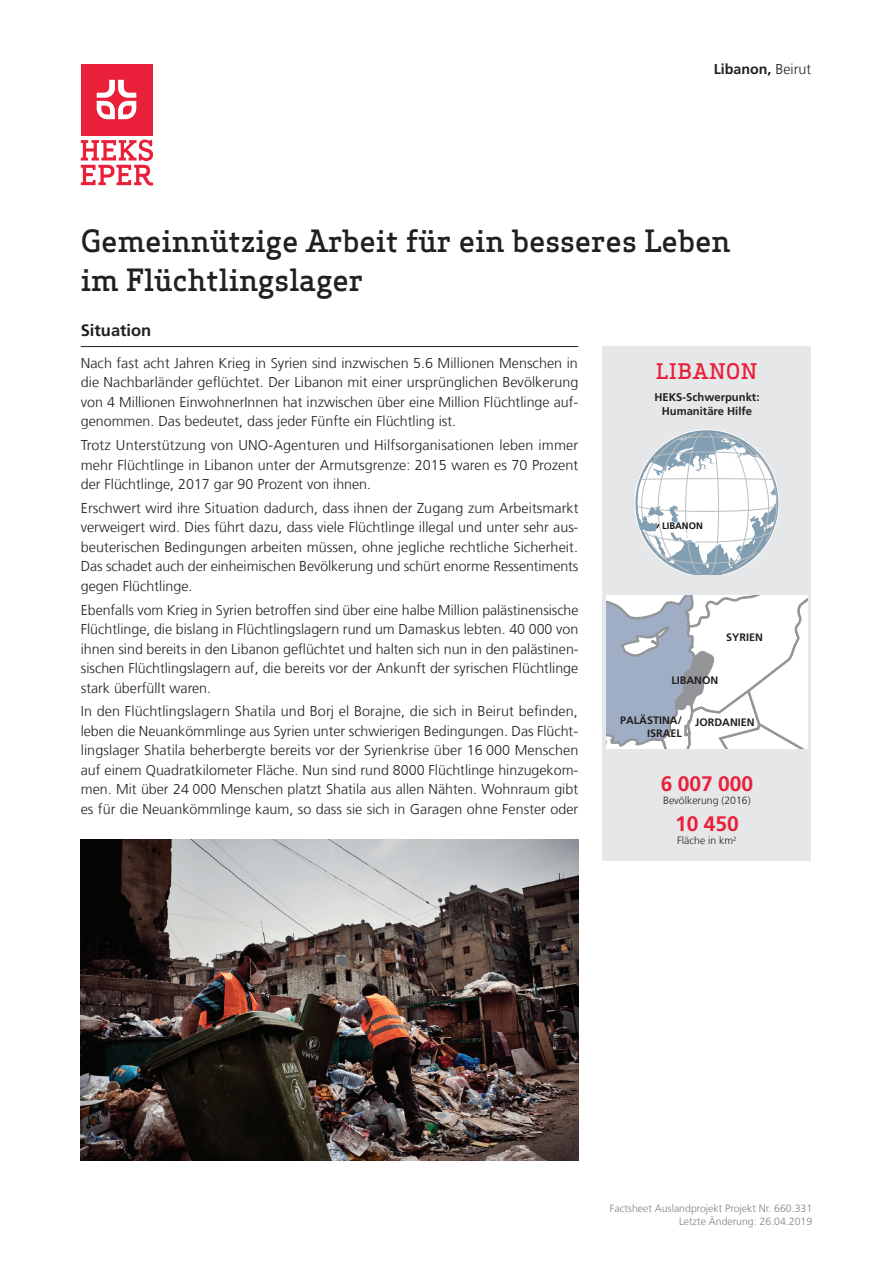
<style>
.page{position:relative;width:893px;height:1263px;background:#fff}
.page>*{position:absolute;margin:0;border:0;box-sizing:border-box;transform-origin:0 0}
.t1{font:500 30px/39px "Apex Serif";letter-spacing:-.01em;color:#231f20}
.t2{font:700 21px "Frutiger LT Com";color:#ea203a}
.t3{font:500 21px "Apex Serif";letter-spacing:.025em;color:#ea203a}
.t4{font:700 16.5px "Frutiger LT Com";color:#231f20}
.t5{font:300 14.25px/19.5px "Frutiger LT Com";color:#231f20;text-align:justify}
.t6{font:700 14.25px "Frutiger LT Com";color:#231f20}
.t7{font:700 11.25px/13.4px "Frutiger LT Com";color:#231f20;text-align:center}
.t8{font:700 10.8px/13px "Frutiger LT Com";color:#231f20}
.t9{font:300 10.5px/12.6px "Frutiger LT Com";color:#808285;text-align:right}
.t10{font:300 10.5px "Frutiger LT Com";color:#231f20}
.t11{font:700 9.45px "Frutiger LT Com";color:#101315}
.s1{font-weight:300}
</style>
<div class="page">
<hr style="left:81px;top:346px;width:497px;height:1px;background:#231f20">
<div style="left:603px;top:347px;width:208px;height:514px;background:#e6e7e9"></div>
<svg style="left:606px;top:595px;width:201px;height:154px;background:#d6dbe2"></svg>
<svg style="left:635px;top:429px;width:144px;height:145px"></svg>
<img style="left:81px;top:840px;width:497px;height:321px">
<div style="left:81px;top:64px;width:71px;height:71px;background:#ea203a"></div>
<svg style="left:97px;top:80px;width:39px;height:39px"></svg>
<svg style="left:81px;top:140px;width:72px;height:46px"></svg>
<p class="t6" style="left:714px;top:61px;width:99px">Libanon, <span class="s1">Beirut</span></p>
<h1 class="t1" style="left:81px;top:221px;width:651px">Gemeinnützige Arbeit für ein besseres Leben im Flüchtlingslager</h1>
<p class="t4" style="left:81px;top:320px;width:72px">Situation</p>
<p class="t5" style="left:81px;top:353px;width:499px">Nach fast acht Jahren Krieg in Syrien sind inzwischen 5.6 Millionen Menschen in die Nachbarländer geflüchtet. Der Libanon mit einer ursprünglichen Bevölkerung von 4 Millionen EinwohnerInnen hat inzwischen über eine Million Flüchtlinge auf&shy;genommen. Das bedeutet, dass jeder Fünfte ein Flüchtling ist.</p>
<p class="t5" style="left:81px;top:435px;width:499px">Trotz Unterstützung von UNO-Agenturen und Hilfsorganisationen leben immer mehr Flüchtlinge in Libanon unter der Armutsgrenze: 2015 waren es 70 Prozent der Flüchtlinge, 2017 gar 90 Prozent von ihnen.</p>
<p class="t5" style="left:81px;top:498px;width:499px">Erschwert wird ihre Situation dadurch, dass ihnen der Zugang zum Arbeitsmarkt verweigert wird. Dies führt dazu, dass viele Flüchtlinge illegal und unter sehr aus&shy;beuterischen Bedingungen arbeiten müssen, ohne jegliche rechtliche Sicherheit.<br>Das schadet auch der einheimischen Bevölkerung und schürt enorme Ressentiments gegen Flüchtlinge.</p>
<p class="t5" style="left:81px;top:600px;width:499px">Ebenfalls vom Krieg in Syrien betroffen sind über eine halbe Million palästinensische Flüchtlinge, die bislang in Flüchtlingslagern rund um Damaskus lebten. 40 000 von ihnen sind bereits in den Libanon geflüchtet und halten sich nun in den palästinen&shy;sischen Flüchtlingslagern auf, die bereits vor der Ankunft der syrischen Flüchtlinge stark überfüllt waren.</p>
<p class="t5" style="left:81px;top:702px;width:499px">In den Flüchtlingslagern Shatila und Borj el Borajne, die sich in Beirut befinden, leben die Neuankömmlinge aus Syrien unter schwierigen Bedingungen. Das Flücht&shy;lingslager Shatila beherbergte bereits vor der Syrienkrise über 16 000 Menschen auf einem Quadratkilometer Fläche. Nun sind rund 8000 Flüchtlinge hinzugekom&shy;men. Mit über 24 000 Menschen platzt Shatila aus allen Nähten. Wohnraum gibt es für die Neuankömmlinge kaum, so dass sie sich in Garagen ohne Fenster oder</p>
<h2 class="t3" style="left:656px;top:358px;width:103px">LIBANON</h2>
<p class="t7" style="left:654px;top:391px;width:107px">HEKS-Schwerpunkt:<br>Humanitäre Hilfe</p>
<p class="t11" style="left:662px;top:520px;width:42px">LIBANON</p>
<p class="t8" style="left:726px;top:631px;width:38px">SYRIEN</p>
<p class="t8" style="left:671px;top:674px;width:48px">LIBANON</p>
<p class="t8" style="left:647px;top:714px;width:109px;text-indent:-27px">PALÄSTINA/ JORDANIEN<br>ISRAEL</p>
<h2 class="t2" style="left:661px;top:771px;width:94px">6 007 000</h2>
<p class="t10" style="left:663px;top:794px;width:89px">Bevölkerung (2016)</p>
<h2 class="t2" style="left:675px;top:811px;width:65px">10 450</h2>
<p class="t10" style="left:677px;top:835px;width:61px">Fläche in km<sup>2</sup></p>
<p class="t9" style="left:610px;top:1202px;width:204px">Factsheet Auslandprojekt Projekt Nr. 660.331<br>Letzte Änderung: 26.04.2019</p>
</div>
